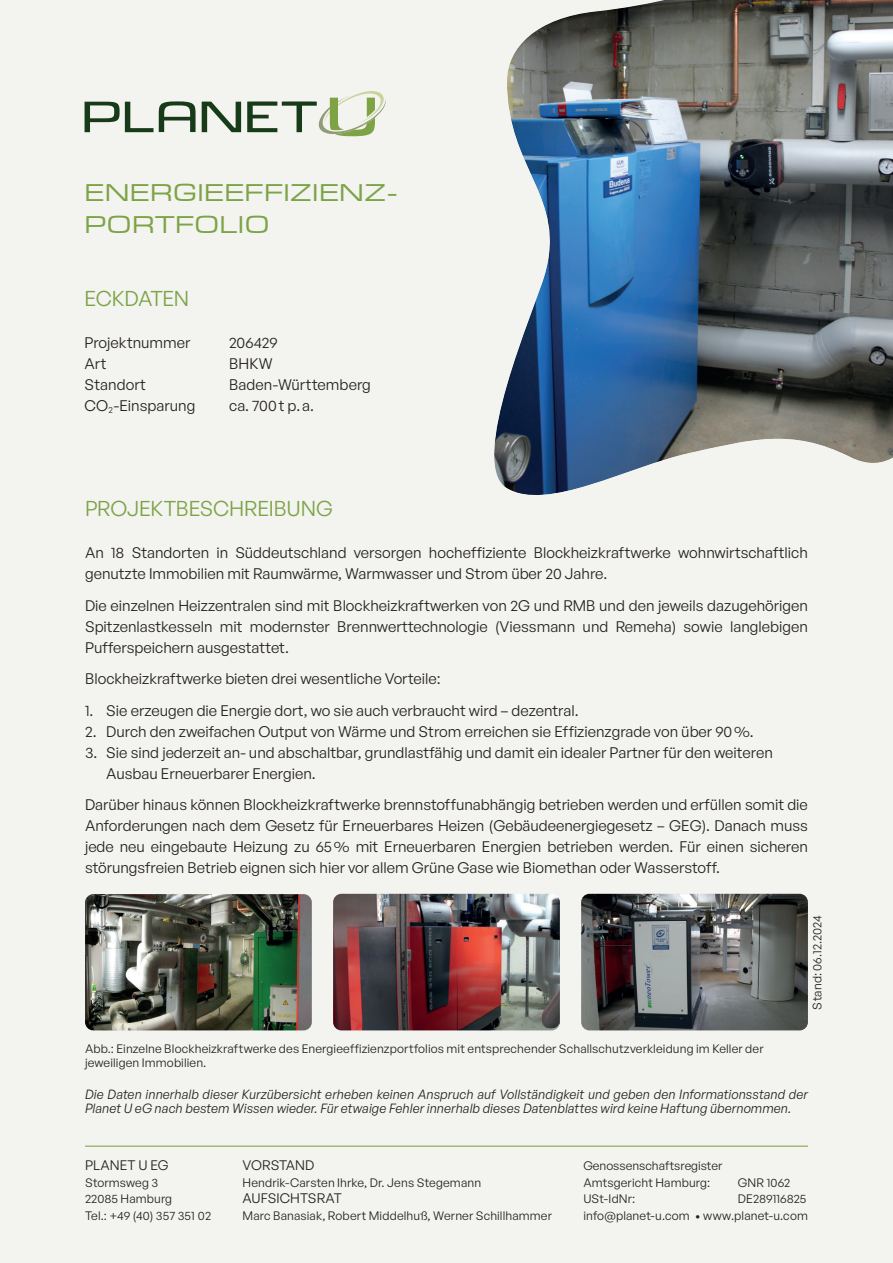
<style>
.page{position:relative;width:893px;height:1263px;background:#f3f3ef}
.page>*{position:absolute;margin:0;border:0;box-sizing:border-box;transform-origin:0 0}
.t1{font:600 30px/31.5px "Arian LT";letter-spacing:.015em;color:#7ca346}
.t2{font:21px "General Sans";letter-spacing:-.01em;color:#7ca346}
.t3{font:21px "General Sans";letter-spacing:-.03em;color:#7ca346}
.t4{font:15px/21px "General Sans";color:#231f20}
.t5{font:13.5px "General Sans";color:#231f20}
.t6{font:italic 13.05px/13.5px "General Sans";letter-spacing:.005em;color:#231f20}
.t7{font:12px/16.5px "General Sans";letter-spacing:.01em;color:#231f20}
</style>
<div class="page">
<hr style="left:85px;top:1145px;width:723px;height:2px;background:#7ca346">
<svg style="left:85px;top:102px;width:68px;height:30px"></svg>
<svg style="left:202px;top:102px;width:39px;height:30px"></svg>
<svg style="left:159px;top:101px;width:37px;height:31px"></svg>
<svg style="left:247px;top:91px;width:139px;height:45px"></svg>
<div style="left:494px;top:0;width:399px;height:495px;background:#231f20;opacity:.45"></div>
<img style="left:333px;top:894px;width:227px;height:136px">
<img style="left:85px;top:894px;width:227px;height:136px">
<img style="left:581px;top:894px;width:227px;height:136px">
<h1 class="t1" style="left:85px;top:175px;width:315px">ENERGIEEFFIZIENZ-<br>PORTFOLIO</h1>
<h2 class="t3" style="left:85px;top:285px;width:106px">ECKDATEN</h2>
<p class="t4" style="left:85px;top:332px;width:108px">Projektnummer</p>
<p class="t4" style="left:229px;top:332px;width:50px">206429</p>
<p class="t4" style="left:85px;top:353px;width:23px">Art</p>
<p class="t4" style="left:229px;top:353px;width:45px">BHKW</p>
<p class="t4" style="left:85px;top:374px;width:63px">Standort</p>
<p class="t4" style="left:229px;top:374px;width:143px">Baden-Württemberg</p>
<p class="t4" style="left:85px;top:395px;width:112px">CO<sub>2</sub>-Einsparung</p>
<p class="t4" style="left:229px;top:395px;width:86px">ca. 700t p.a.</p>
<h2 class="t2" style="left:85px;top:495px;width:249px">PROJEKTBESCHREIBUNG</h2>
<p class="t4" style="left:85px;top:542px;width:724px">An 18 Standorten in Süddeutschland versorgen hocheffiziente Blockheizkraftwerke wohnwirtschaftlich genutzte Immobilien mit Raumwärme, Warmwasser und Strom über 20 Jahre.</p>
<p class="t4" style="left:85px;top:594px;width:724px;text-align:justify">Die einzelnen Heizzentralen sind mit Blockheizkraftwerken von 2G und RMB und den jeweils dazugehörigen Spitzenlastkesseln mit modernster Brennwerttechnologie (Viessmann und Remeha) sowie langlebigen Pufferspeichern ausgestattet.</p>
<p class="t4" style="left:85px;top:668px;width:357px">Blockheizkraftwerke bieten drei wesentliche Vorteile:</p>
<p class="t4" style="left:85px;top:699px;width:495px">1. Sie erzeugen die Energie dort, wo sie auch verbraucht wird – dezentral.</p>
<p class="t4" style="left:85px;top:720px;width:670px">2. Durch den zweifachen Output von Wärme und Strom erreichen sie Effizienzgrade von über 90%.</p>
<p class="t4" style="left:106px;top:741px;width:668px;text-indent:-21px">3. Sie sind jederzeit an- und abschaltbar, grundlastfähig und damit ein idealer Partner für den weiteren<br>Ausbau Erneuerbarer Energien.</p>
<p class="t4" style="left:85px;top:794px;width:724px;text-align:justify">Darüber hinaus können Blockheizkraftwerke brennstoffunabhängig betrieben werden und erfüllen somit die Anforderungen nach dem Gesetz für Erneuerbares Heizen (Gebäudeenergiegesetz – GEG). Danach muss jede neu eingebaute Heizung zu 65% mit Erneuerbaren Energien betrieben werden. Für einen sicheren störungsfreien Betrieb eignen sich hier vor allem Grüne Gase wie Biomethan oder Wasserstoff.</p>
<p class="t7" style="left:85px;top:1042px;width:680px;line-height:13.5px">Abb.: Einzelne Blockheizkraftwerke des Energieeffizienzportfolios mit entsprechender Schallschutzverkleidung im Keller der jeweiligen Immobilien.</p>
<p class="t7" style="left:808px;top:1009px;width:96px;rotate:-90deg">Stand: 06.12.2024</p>
<p class="t6" style="left:85px;top:1087px;width:724px">Die Daten innerhalb dieser Kurzübersicht erheben keinen Anspruch auf Vollständigkeit und geben den Informationsstand der<br>Planet U eG nach bestem Wissen wieder. Für etwaige Fehler innerhalb dieses Datenblattes wird keine Haftung übernommen.</p>
<p class="t5" style="left:85px;top:1157px;width:85px">PLANET U EG</p>
<p class="t7" style="left:85px;top:1174px;width:128px">Stormsweg 3<br>22085 Hamburg<br>Tel.: +49 (40) 357 351 02</p>
<p class="t5" style="left:243px;top:1157px;width:73px">VORSTAND</p>
<p class="t7" style="left:243px;top:1174px;width:240px">Hendrik-Carsten Ihrke, Dr. Jens Stegemann</p>
<p class="t5" style="left:243px;top:1190px;width:101px">AUFSICHTSRAT</p>
<p class="t7" style="left:243px;top:1207px;width:311px">Marc Banasiak, Robert Middelhuß, Werner Schillhammer</p>
<p class="t7" style="left:583px;top:1157px;width:140px">Genossenschaftsregister<br>Amtsgericht Hamburg:</p>
<p class="t7" style="left:738px;top:1174px;width:54px">GNR 1062</p>
<p class="t7" style="left:583px;top:1190px;width:54px">USt-IdNr:</p>
<p class="t7" style="left:583px;top:1190px;width:226px;text-align:right">DE289116825<br>info@planet-u.com • www.planet-u.com</p>
</div>
